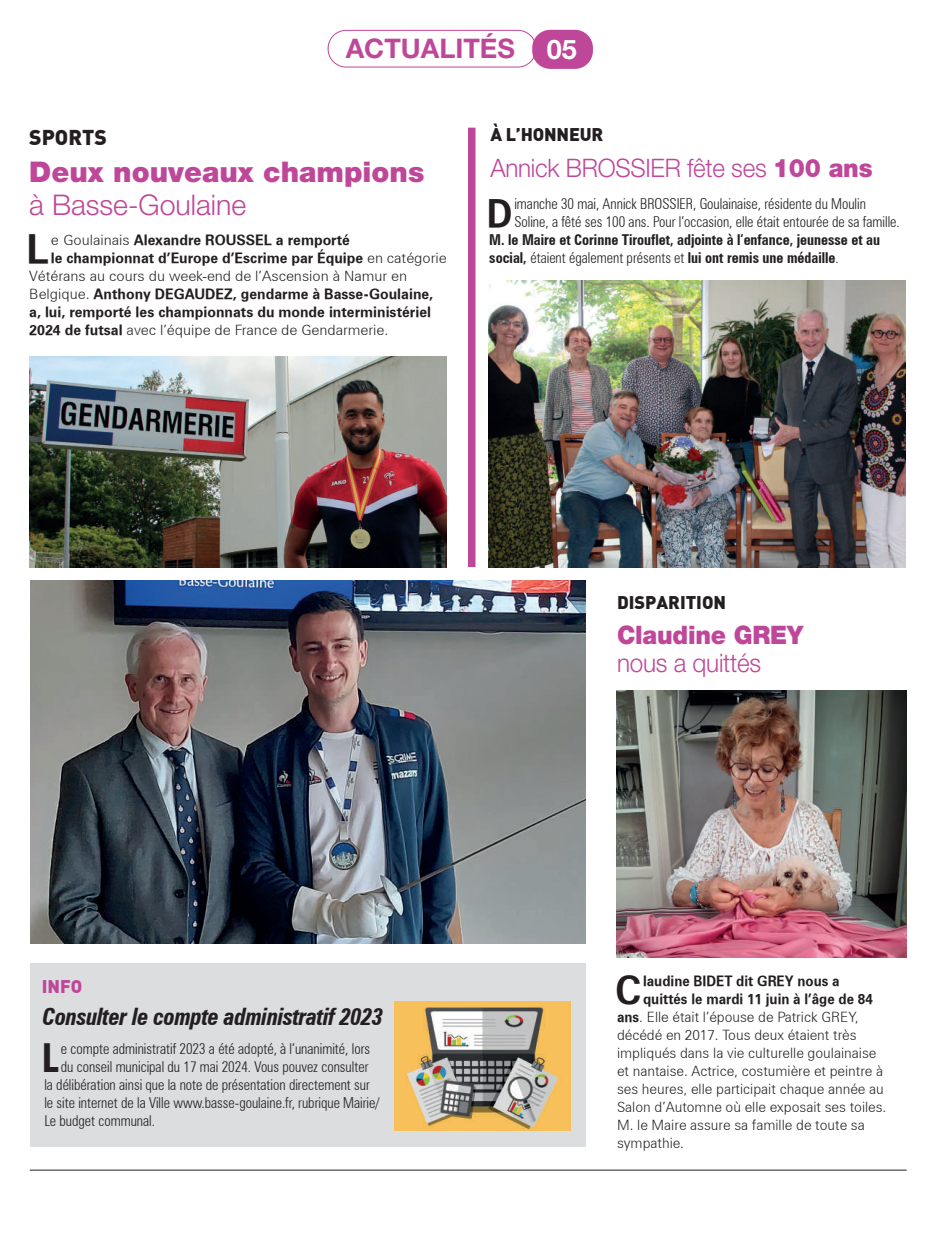
<style>
.page{position:relative;width:936px;height:1234px;background:#fff}
.page>*{position:absolute;margin:0;border:0;box-sizing:border-box;transform-origin:0 0}
.t1{font:40.05px "Zurich Bold Condensed BT";color:#231f20;scale:.95 1}
.t2{font:39.3px "Zurich Bold BT";color:#231f20}
.t3{font:39.3px "Zurich Bold BT";color:#231f20;scale:.94 1}
.t4{font:37.95px "Zurich Bold BT";color:#231f20;scale:.94 1}
.t5{font:900 28.5px "Helvetica Neue LT Std";color:#bf479a}
.t6{font:300 28.5px "Helvetica Neue LT Std";color:#bf479a}
.t7{font:700 27px "Helvetica Neue LT Std";color:#bf479a}
.t8{font:300 25.5px "Helvetica Neue LT Std";letter-spacing:-.01em;color:#bf479a;scale:.95 1}
.t9{font:900 25.5px "Helvetica Neue LT Std";letter-spacing:-.01em;color:#bf479a;scale:.95 1}
.t10{font:24px "Zurich Bold Condensed Italic BT";letter-spacing:-.02em;color:#231f20;scale:.95 1}
.t11{font:900 21px "DIN";color:#231f20}
.t12{font:900 18px "DIN";color:#231f20}
.t13{font:900 18px "DIN";color:#bf479a}
.t14{font:300 condensed 15px/18px "Zurich BT";color:#231f20;scale:.95 1}
.t15{font:15px/18px "Zurich Bold Condensed BT";color:#231f20;scale:.95 1}
.t16{font:14.25px/18px "Zurich Light BT";color:#231f20;scale:.95 1}
.t17{font:14.25px/18px "Zurich Bold BT";color:#231f20}
.t18{font:14.25px "Zurich Light BT";color:#231f20}
.t19{font:14.25px/18px "Zurich Bold BT";color:#231f20;scale:.95 1}
.s1{color:#fff}
.s2{font-family:"Zurich Light BT"}
.s3{font-family:"Zurich Bold BT"}
.s4{font-weight:900}
.s5{font-family:"Zurich BT";font-weight:300;font-stretch:condensed}
</style>
<div class="page">
<img style="left:29px;top:356px;width:417px;height:211px">
<hr style="left:30px;top:1169px;width:876px;height:1px;background:#231f20">
<div style="left:328px;top:30px;width:208px;height:37px;border:1px solid #bf479a;border-radius:18px"></div>
<div style="left:532px;top:30px;width:61px;height:39px;background:#bf479a;border-radius:18px"></div>
<img style="left:30px;top:580px;width:555px;height:363px">
<div style="left:468px;top:128px;width:7px;height:439px;background:#bf479a"></div>
<img style="left:488px;top:281px;width:417px;height:286px">
<img style="left:616px;top:690px;width:290px;height:267px">
<div style="left:30px;top:963px;width:555px;height:183px;background:#dcdddf"></div>
<img style="left:395px;top:1001px;width:175px;height:128px">
<h3 class="t7" style="left:346px;top:32px;width:232px">ACTUALITÉS <span class="s1">05</span></h3>
<h3 class="t11" style="left:29px;top:123px;width:79px">SPORTS</h3>
<h3 class="t5" style="left:29px;top:155px;width:396px">Deux nouveaux champions</h3>
<h3 class="t6" style="left:29px;top:187px;width:218px">à Basse-Goulaine</h3>
<h2 class="t2" style="left:27px;top:225px;width:24px">L</h2>
<p class="t17" style="left:51px;top:231px;width:397px"><span class="s2">e Goulainais</span> Alexandre ROUSSEL a remporté<br>le championnat d’Europe d’Escrime par Équipe <span class="s2">en catégorie</span></p>
<p class="t18" style="left:29px;top:267px;width:379px">Vétérans au cours du week-end de l’Ascension à Namur en</p>
<p class="t17" style="left:29px;top:284px;width:405px"><span class="s2">Belgique.</span> Anthony DEGAUDEZ, gendarme à Basse-Goulaine, a, lui, remporté les championnats du monde interministériel</p>
<p class="t18" style="left:29px;top:321px;width:360px"><span class="s3">2024 de futsal</span> avec l’équipe de France de Gendarmerie.</p>
<p class="t12" style="left:490px;top:122px;width:114px">À L’HONNEUR</p>
<h3 class="t8" style="left:490px;top:152px;width:404px">Annick BROSSIER fête ses <span class="s4">100 ans</span></h3>
<h3 class="t4" style="left:487px;top:190px;width:29px">D</h3>
<p class="t14" style="left:514px;top:194px;width:407px">imanche 30 mai, Annick BROSSIER, Goulainaise, résidente du Moulin<br>Soline, a fêté ses 100 ans. Pour l’occasion, elle était entourée de sa famille.</p>
<p class="t15" style="left:489px;top:230px;width:413px">M. le Maire et Corinne Tirouflet, adjointe à l’enfance, jeunesse et au social, <span class="s5">étaient également présents et</span> lui ont remis une médaille<span class="s5">.</span></p>
<p class="t12" style="left:617px;top:590px;width:111px">DISPARITION</p>
<h3 class="t9" style="left:617px;top:619px;width:197px">Claudine GREY</h3>
<h3 class="t8" style="left:617px;top:647px;width:153px">nous a quittés</h3>
<p class="t13" style="left:42px;top:974px;width:42px">INFO</p>
<h3 class="t10" style="left:43px;top:1002px;width:360px">Consulter le compte administratif 2023</h3>
<h1 class="t1" style="left:42px;top:1033px;width:19px">L</h1>
<p class="t14" style="left:61px;top:1039px;width:327px">e compte administratif 2023 a été adopté, à l’unanimité, lors</p>
<p class="t14" style="left:61px;top:1057px;width:325px">du conseil municipal du 17 mai 2024. Vous pouvez consulter</p>
<p class="t14" style="left:44px;top:1075px;width:344px">la délibération ainsi que la note de présentation directement sur</p>
<p class="t14" style="left:44px;top:1093px;width:354px">le site internet de la Ville www.basse-goulaine.fr, rubrique Mairie/</p>
<p class="t14" style="left:44px;top:1111px;width:118px">Le budget communal.</p>
<h2 class="t3" style="left:615px;top:965px;width:29px">C</h2>
<p class="t19" style="left:643px;top:971px;width:243px">laudine BIDET dit GREY nous a quittés le mardi 11 juin à l’âge de 84</p>
<p class="t16" style="left:617px;top:1007px;width:285px"><span class="s3">ans</span>. Elle était l’épouse de Patrick GREY, décédé en 2017. Tous deux étaient très impliqués dans la vie culturelle goulainaise et nantaise. Actrice, costumière et peintre à ses heures, elle participait chaque année au Salon d’Automne où elle exposait ses toiles.<br>M. le Maire assure sa famille de toute sa sympathie.</p>
</div>
